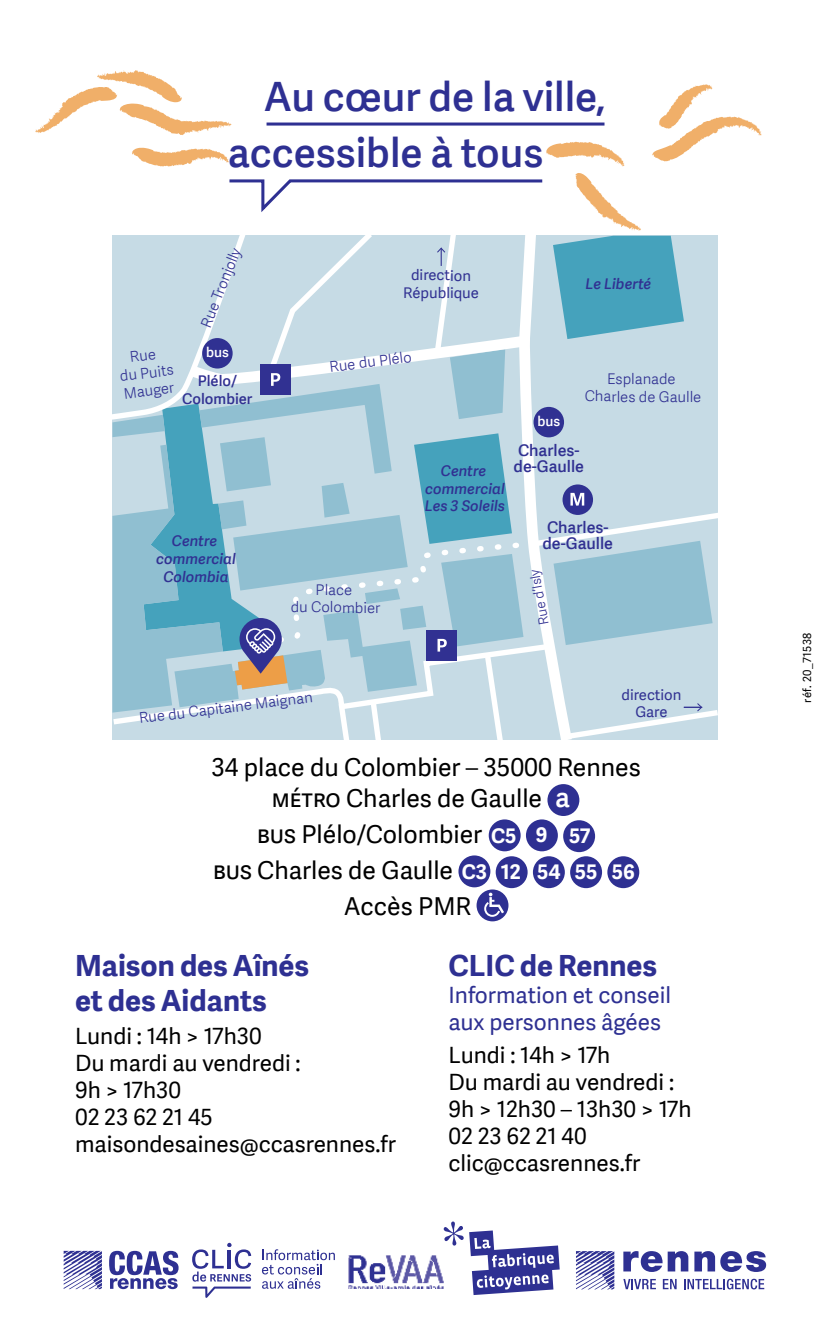
<style>
.page{position:relative;width:830px;height:1340px;background:#fff}
.page>*{position:absolute;margin:0;border:0;box-sizing:border-box;transform-origin:0 0}
.t1{font:40.5px/56px "Adelle Sans CYR Sb";color:#2e3092}
.t2{font:700 29.25px/35.1px "Adelle Sans CYR";color:#2e3092}
.t3{font:24.75px/31.5px "Adelle Sans CYR";color:#000;text-align:center}
.t4{font:22.5px/27px "Adelle Sans CYR";color:#000}
.t5{font:22.5px/27px "Adelle Sans CYR";color:#2e3092}
.t6{font:16.2px/16.2px "Adelle Sans CYR Sb";color:#313192}
.t7{font:14.85px/17.8px "Adelle Sans CYR Lt";letter-spacing:-.005em;color:#313192;text-align:center}
.t8{font:italic 14.85px/17.8px "Adelle Sans CYR Sb";color:#313192;text-align:center}
.t9{font:14.85px/17.8px "Adelle Sans CYR";letter-spacing:-.005em;color:#313192;text-align:center}
.t10{font:14.85px/17.8px "Adelle Sans CYR Sb";color:#313192;text-align:center}
.t11{font:13.72px "Adelle Sans CYR Sb";color:#fff}
.t12{font:13.5px "Adelle Sans CYR Lt";color:#313192}
.t13{font:11.25px "Adelle Sans CYR";letter-spacing:.035em;color:#000}
.s1{font-family:"Adelle Sans CYR Sb";font-size:27px;color:#fff}
.s2{font-weight:700;font-size:20.25px;color:#fff}
</style>
<div class="page">
<div style="left:547px;top:784px;width:32px;height:32px;background:#2e3092;border-radius:50%"></div>
<div style="left:488px;top:819px;width:32px;height:32px;background:#2e3092;border-radius:50%"></div>
<div style="left:525px;top:819px;width:32px;height:32px;background:#2e3092;border-radius:50%"></div>
<div style="left:563px;top:820px;width:31px;height:32px;background:#2e3092;border-radius:50%"></div>
<div style="left:458px;top:855px;width:32px;height:32px;background:#2e3092;border-radius:50%"></div>
<div style="left:495px;top:856px;width:32px;height:32px;background:#2e3092;border-radius:50%"></div>
<div style="left:532px;top:856px;width:32px;height:32px;background:#2e3092;border-radius:50%"></div>
<div style="left:570px;top:856px;width:31px;height:32px;background:#2e3092;border-radius:50%"></div>
<div style="left:607px;top:856px;width:32px;height:32px;background:#2e3092;border-radius:50%"></div>
<svg style="left:476px;top:889px;width:32px;height:32px"></svg>
<svg style="left:576px;top:1251px;width:38px;height:38px"></svg>
<svg style="left:623px;top:1279px;width:32px;height:10px"></svg>
<svg style="left:662px;top:1279px;width:14px;height:10px"></svg>
<svg style="left:684px;top:1278px;width:79px;height:11px"></svg>
<svg style="left:623px;top:1251px;width:65px;height:20px"></svg>
<svg style="left:694px;top:1251px;width:20px;height:20px"></svg>
<svg style="left:720px;top:1251px;width:45px;height:20px"></svg>
<svg style="left:469px;top:1230px;width:90px;height:64px"></svg>
<svg style="left:443px;top:1221px;width:20px;height:24px"></svg>
<img style="left:348px;top:1255px;width:95px;height:33px">
<svg style="left:262px;top:1249px;width:73px;height:39px"></svg>
<svg style="left:192px;top:1242px;width:59px;height:55px"></svg>
<svg style="left:64px;top:1250px;width:38px;height:39px"></svg>
<svg style="left:109px;top:1250px;width:69px;height:39px"></svg>
<svg style="left:35px;top:70px;width:726px;height:670px"></svg>
<svg style="left:266px;top:122px;width:338px;height:4px"></svg>
<h1 class="t1" style="left:228px;top:67px;width:379px;text-indent:36px">Au cœur de la ville, accessible à tous</h1>
<p class="t7" style="left:117px;top:349px;width:55px;rotate:-7deg">Rue<br>du Puits<br>Mauger</p>
<p class="t7" style="left:196px;top:323px;width:86px;rotate:-68deg">Rue Tronjolly</p>
<p class="t11" style="left:206px;top:342px;width:24px">bus</p>
<p class="t10" style="left:182px;top:371px;width:72px">Plélo/<br>Colombier</p>
<p class="t8" style="left:156px;top:531px;width:81px">Centre commercial<br>Colombia</p>
<p class="t9" style="left:403px;top:266px;width:77px">direction<br>République</p>
<p class="t8" style="left:585px;top:275px;width:67px">Le Liberté</p>
<p class="t7" style="left:328px;top:357px;width:84px;rotate:-7deg">Rue du Plélo</p>
<p class="t7" style="left:290px;top:580px;width:91px">Place<br>du Colombier</p>
<p class="t8" style="left:424px;top:461px;width:82px">Centre commercial<br>Les 3 Soleils</p>
<p class="t11" style="left:537px;top:411px;width:24px">bus</p>
<p class="t7" style="left:584px;top:369px;width:118px">Esplanade<br>Charles de Gaulle</p>
<p class="t6" style="left:513px;top:441px;width:72px">Charles&shy;de-Gaulle</p>
<p class="t6" style="left:542px;top:518px;width:72px">Charles&shy;de-Gaulle</p>
<p class="t12" style="left:534px;top:626px;width:58px;rotate:-100deg">Rue d’Isly</p>
<p class="t7" style="left:138px;top:708px;width:176px;rotate:-7deg">Rue du Capitaine Maignan</p>
<p class="t9" style="left:621px;top:685px;width:61px">direction<br>Gare</p>
<p class="t3" style="left:211px;top:750px;width:430px">34 place du Colombier – 35000 Rennes métro Charles de Gaulle <span class="s1">a</span></p>
<p class="t3" style="left:257px;top:817px;width:334px">bus Plélo/Colombier <span class="s2">C5 9 57</span></p>
<p class="t3" style="left:213px;top:853px;width:423px">bus Charles de Gaulle <span class="s2">C3 12 54 55 56</span></p>
<p class="t3" style="left:344px;top:889px;width:129px">Accès PMR</p>
<h2 class="t2" style="left:75px;top:946px;width:235px">Maison des Aînés et des Aidants</h2>
<p class="t4" style="left:75px;top:1022px;width:322px">Lundi : 14h &gt; 17h30<br>Du mardi au vendredi :<br>9h &gt; 17h30<br>02 23 62 21 45 maisondesaines@ccasrennes.fr</p>
<h2 class="t2" style="left:448px;top:946px;width:210px">CLIC de Rennes</h2>
<p class="t5" style="left:448px;top:980px;width:224px">Information et conseil aux personnes âgées</p>
<p class="t4" style="left:448px;top:1040px;width:244px">Lundi : 14h &gt; 17h<br>Du mardi au vendredi :<br>9h &gt; 12h30 – 13h30 &gt; 17h<br>02 23 62 21 40 clic@ccasrennes.fr</p>
<p class="t13" style="left:798px;top:702px;width:71px;rotate:-90deg">réf. 20_71538</p>
</div>
